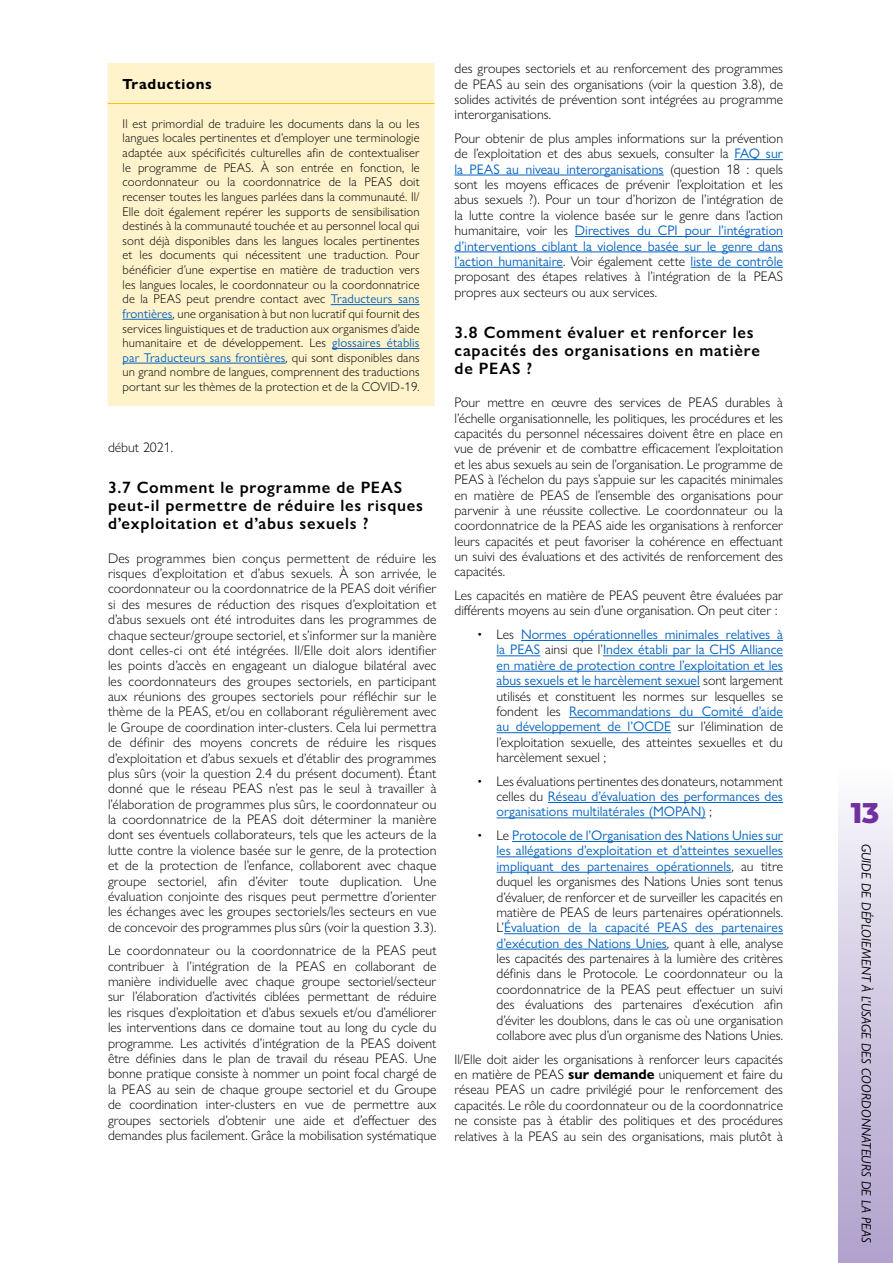
<style>
.page{position:relative;width:893px;height:1263px;background:#fff}
.page>*{position:absolute;margin:0;border:0;box-sizing:border-box;transform-origin:0 0}
.t1{font:800 28.5px "Montserrat";color:#7030a0}
.Small_headers_main{font:600 16.5px/18px "Gill Sans Nova";letter-spacing:.045em;color:#000}
.t2{font:700 14.7px "Gill Sans Nova";letter-spacing:.05em;color:#000}
.t3{font:300 13.8px/15.3px "Gill Sans Nova";color:#000;text-align:justify}
.t4{font:13.8px/15.3px "Gill Sans Nova";color:#0563c1;text-align:justify}
.t5{font:italic 13.5px "Gill Sans Nova";color:#000}
.box_text{font:300 12.75px/14.7px "Gill Sans Nova";letter-spacing:.01em;color:#000;text-align:justify}
.s1{font-weight:400;color:#0563c1}
.s2{font-weight:300;color:#000}
.s3{font-weight:700}
</style>
<div class="page">
<div style="left:839px;top:765px;width:54px;height:498px;background:linear-gradient(to bottom,#f9f8fc,#ae9eca)"></div>
<hr style="left:734px;top:159px;width:49px;height:1px;background:#0563c1">
<hr style="left:454px;top:175px;width:210px;height:1px;background:#0563c1">
<hr style="left:575px;top:236px;width:208px;height:1px;background:#0563c1">
<hr style="left:454px;top:252px;width:329px;height:1px;background:#0563c1">
<hr style="left:454px;top:267px;width:109px;height:1px;background:#0563c1">
<hr style="left:691px;top:267px;width:92px;height:1px;background:#0563c1">
<hr style="left:521px;top:640px;width:262px;height:1px;background:#0563c1">
<hr style="left:496px;top:655px;width:44px;height:1px;background:#0563c1">
<hr style="left:603px;top:655px;width:180px;height:1px;background:#0563c1">
<hr style="left:496px;top:671px;width:287px;height:1px;background:#0563c1">
<hr style="left:496px;top:686px;width:204px;height:1px;background:#0563c1">
<hr style="left:569px;top:717px;width:214px;height:1px;background:#0563c1">
<hr style="left:496px;top:732px;width:175px;height:1px;background:#0563c1">
<hr style="left:548px;top:802px;width:235px;height:1px;background:#0563c1">
<hr style="left:496px;top:817px;width:210px;height:1px;background:#0563c1">
<hr style="left:512px;top:841px;width:271px;height:1px;background:#0563c1">
<hr style="left:496px;top:856px;width:287px;height:1px;background:#0563c1">
<hr style="left:496px;top:872px;width:235px;height:1px;background:#0563c1">
<hr style="left:504px;top:933px;width:279px;height:1px;background:#0563c1">
<hr style="left:496px;top:949px;width:171px;height:1px;background:#0563c1">
<div style="left:108px;top:63px;width:327px;height:343px;background:#fff3cc"></div>
<hr style="left:108px;top:103px;width:327px;height:1px;background:#ffc000">
<hr style="left:331px;top:304px;width:89px;height:1px;background:#0563c1">
<hr style="left:123px;top:319px;width:50px;height:1px;background:#0563c1">
<hr style="left:332px;top:348px;width:88px;height:1px;background:#0563c1">
<hr style="left:123px;top:363px;width:163px;height:1px;background:#0563c1">
<p class="t2" style="left:123px;top:74px;width:91px">Traductions</p>
<p class="box_text" style="left:123px;top:116px;width:299px">Il est primordial de traduire les documents dans la ou les langues locales pertinentes et d’employer une terminologie adaptée aux spécificités culturelles afin de contextualiser le programme de PEAS. À son entrée en fonction, le coordonnateur ou la coordonnatrice de la PEAS doit recenser toutes les langues parlées dans la communauté. Il/ Elle doit également repérer les supports de sensibilisation destinés à la communauté touchée et au personnel local qui sont déjà disponibles dans les langues locales pertinentes et les documents qui nécessitent une traduction. Pour bénéficier d’une expertise en matière de traduction vers les langues locales, le coordonnateur ou la coordonnatrice de la PEAS peut prendre contact avec <span class="s1">Traducteurs sans frontières</span>, une organisation à but non lucratif qui fournit des services linguistiques et de traduction aux organismes d’aide humanitaire et de développement. Les <span class="s1">glossaires établis par Traducteurs sans frontières</span>, qui sont disponibles dans un grand nombre de langues, comprennent des traductions portant sur les thèmes de la protection et de la COVID-19.</p>
<p class="t3" style="left:108px;top:440px;width:67px">début 2021.</p>
<p class="Small_headers_main" style="left:108px;top:479px;width:317px">3.7 Comment le programme de PEAS peut-il permettre de réduire les risques d’exploitation et d’abus sexuels ?</p>
<p class="t3" style="left:108px;top:550px;width:330px">Des programmes bien conçus permettent de réduire les risques d’exploitation et d’abus sexuels. À son arrivée, le coordonnateur ou la coordonnatrice de la PEAS doit vérifier si des mesures de réduction des risques d’exploitation et d’abus sexuels ont été introduites dans les programmes de chaque secteur/groupe sectoriel, et s’informer sur la manière dont celles-ci ont été intégrées. Il/Elle doit alors identifier les points d’accès en engageant un dialogue bilatéral avec les coordonnateurs des groupes sectoriels, en participant aux réunions des groupes sectoriels pour réfléchir sur le thème de la PEAS, et/ou en collaborant régulièrement avec le Groupe de coordination inter-clusters. Cela lui permettra de définir des moyens concrets de réduire les risques d’exploitation et d’abus sexuels et d’établir des programmes plus sûrs (voir la question 2.4 du présent document). Étant donné que le réseau PEAS n’est pas le seul à travailler à l’élaboration de programmes plus sûrs, le coordonnateur ou la coordonnatrice de la PEAS doit déterminer la manière dont ses éventuels collaborateurs, tels que les acteurs de la lutte contre la violence basée sur le genre, de la protection et de la protection de l’enfance, collaborent avec chaque groupe sectoriel, afin d’éviter toute duplication. Une évaluation conjointe des risques peut permettre d’orienter les échanges avec les groupes sectoriels/les secteurs en vue de concevoir des programmes plus sûrs (voir la question 3.3).</p>
<p class="t3" style="left:108px;top:943px;width:330px">Le coordonnateur ou la coordonnatrice de la PEAS peut contribuer à l’intégration de la PEAS en collaborant de manière individuelle avec chaque groupe sectoriel/secteur sur l’élaboration d’activités ciblées permettant de réduire les risques d’exploitation et d’abus sexuels et/ou d’améliorer les interventions dans ce domaine tout au long du cycle du programme. Les activités d’intégration de la PEAS doivent être définies dans le plan de travail du réseau PEAS. Une bonne pratique consiste à nommer un point focal chargé de la PEAS au sein de chaque groupe sectoriel et du Groupe de coordination inter-clusters en vue de permettre aux groupes sectoriels d’obtenir une aide et d’effectuer des demandes plus facilement. Grâce la mobilisation systématique</p>
<p class="t3" style="left:454px;top:61px;width:330px">des groupes sectoriels et au renforcement des programmes de PEAS au sein des organisations (voir la question 3.8), de solides activités de prévention sont intégrées au programme interorganisations.</p>
<p class="t3" style="left:454px;top:130px;width:330px">Pour obtenir de plus amples informations sur la prévention de l’exploitation et des abus sexuels, consulter la <span class="s1">FAQ sur la PEAS au niveau interorganisations</span> (question 18 : quels sont les moyens efficaces de prévenir l’exploitation et les abus sexuels ?). Pour un tour d’horizon de l’intégration de la lutte contre la violence basée sur le genre dans l’action humanitaire, voir les <span class="s1">Directives du CPI pour l’intégration d’interventions ciblant la violence basée sur le genre dans l’action humanitaire</span>. Voir également cette <span class="s1">liste de contrôle </span>proposant des étapes relatives à l’intégration de la PEAS propres aux secteurs ou aux services.</p>
<p class="Small_headers_main" style="left:454px;top:323px;width:307px">3.8 Comment évaluer et renforcer les capacités des organisations en matière de PEAS ?</p>
<p class="t3" style="left:454px;top:395px;width:330px">Pour mettre en œuvre des services de PEAS durables à l’échelle organisationnelle, les politiques, les procédures et les capacités du personnel nécessaires doivent être en place en vue de prévenir et de combattre efficacement l’exploitation et les abus sexuels au sein de l’organisation. Le programme de PEAS à l’échelon du pays s’appuie sur les capacités minimales en matière de PEAS de l’ensemble des organisations pour parvenir à une réussite collective. Le coordonnateur ou la coordonnatrice de la PEAS aide les organisations à renforcer leurs capacités et peut favoriser la cohérence en effectuant un suivi des évaluations et des activités de renforcement des capacités.</p>
<p class="t3" style="left:454px;top:588px;width:330px">Les capacités en matière de PEAS peuvent être évaluées par différents moyens au sein d’une organisation. On peut citer :</p>
<p class="t4" style="left:496px;top:627px;width:288px;text-indent:-20px"><span class="s2">• Les</span> Normes opérationnelles minimales relatives à la PEAS <span class="s2">ainsi que l’</span>Index établi par la CHS Alliance en matière de protection contre l’exploitation et les abus sexuels et le harcèlement sexuel <span class="s2">sont largement utilisés et constituent les normes sur lesquelles se fondent les</span> Recommandations du Comité d’aide au développement de l’OCDE <span class="s2">sur l’élimination de l’exploitation sexuelle, des atteintes sexuelles et du harcèlement sexuel ;</span></p>
<p class="t4" style="left:496px;top:773px;width:288px;text-indent:-20px"><span class="s2">• Les évaluations pertinentes des donateurs, notamment celles du</span> Réseau d’évaluation des performances des organisations multilatérales (MOPAN) <span class="s2">;</span></p>
<p class="t3" style="left:496px;top:828px;width:288px;text-indent:-20px">• Le <span class="s1">Protocole de l’Organisation des Nations Unies sur les allégations d’exploitation et d’atteintes sexuelles impliquant des partenaires opérationnels</span>, au titre duquel les organismes des Nations Unies sont tenus d’évaluer, de renforcer et de surveiller les capacités en matière de PEAS de leurs partenaires opérationnels.<br>L’<span class="s1">Évaluation de la capacité PEAS des partenaires d’exécution des Nations Unies</span>, quant à elle, analyse les capacités des partenaires à la lumière des critères définis dans le Protocole. Le coordonnateur ou la coordonnatrice de la PEAS peut effectuer un suivi des évaluations des partenaires d’exécution afin d’éviter les doublons, dans le cas où une organisation collabore avec plus d’un organisme des Nations Unies.</p>
<p class="t3" style="left:454px;top:1051px;width:330px">Il/Elle doit aider les organisations à renforcer leurs capacités en matière de PEAS <span class="s3">sur demande</span> uniquement et faire du réseau PEAS un cadre privilégié pour le renforcement des capacités. Le rôle du coordonnateur ou de la coordonnatrice ne consiste pas à établir des politiques et des procédures relatives à la PEAS au sein des organisations, mais plutôt à</p>
<h1 class="t1" style="left:851px;top:792px;width:30px">13</h1>
<p class="t5" style="left:874px;top:844px;width:401px;rotate:90deg">GUIDE DE DÉPLOIEMENT À L’USAGE DES COORDONNATEURS DE LA PEAS</p>
</div>
